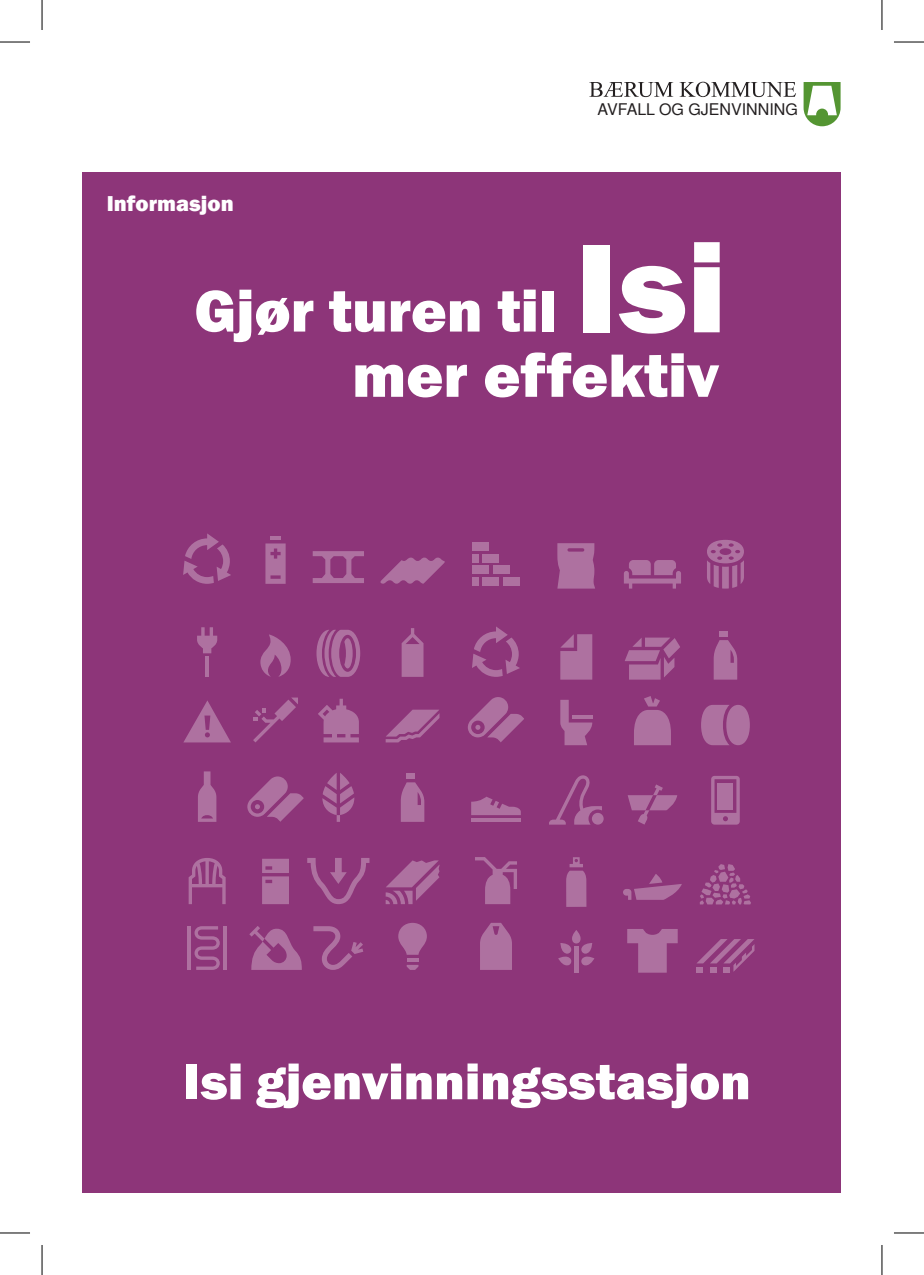
<style>
.page{position:relative;width:924px;height:1275px;background:#fff}
.page>*{position:absolute;margin:0;border:0;box-sizing:border-box;transform-origin:0 0}
.t1{font:800 131px "Franklin Gothic";color:#fff}
.t2{font:800 63.2px "Franklin Gothic";color:#fff}
.t3{font:800 61px "Franklin Gothic";color:#fff}
.t4{font:800 52px "Franklin Gothic";color:#fff}
.t5{font:800 22.2px "Franklin Gothic";color:#fff}
.t6{font:16px "Helvetica";color:#231f20}
</style>
<div class="page">
<div style="left:82px;top:172px;width:758px;height:1021px;background:#8d3579"></div>
<svg style="left:803px;top:82px;width:37px;height:44px"></svg>
<svg style="left:589px;top:82px;width:84px;height:15px"></svg>
<svg style="left:679px;top:82px;width:116px;height:15px"></svg>
<svg style="left:183px;top:533px;width:48px;height:51px"></svg>
<svg style="left:312px;top:551px;width:52px;height:32px"></svg>
<svg style="left:380px;top:557px;width:64px;height:26px"></svg>
<svg style="left:265px;top:537px;width:20px;height:47px"></svg>
<svg style="left:260px;top:634px;width:30px;height:43px"></svg>
<svg style="left:316px;top:630px;width:44px;height:47px"></svg>
<svg style="left:401px;top:628px;width:22px;height:49px"></svg>
<hr style="left:205px;top:656px;width:4px;height:21px;background:#ae71a0">
<svg style="left:197px;top:627px;width:20px;height:26px"></svg>
<svg style="left:184px;top:700px;width:47px;height:42px"></svg>
<svg style="left:253px;top:697px;width:45px;height:45px"></svg>
<svg style="left:318px;top:698px;width:41px;height:44px"></svg>
<svg style="left:385px;top:709px;width:54px;height:33px"></svg>
<svg style="left:198px;top:771px;width:18px;height:51px"></svg>
<svg style="left:247px;top:776px;width:56px;height:46px"></svg>
<svg style="left:322px;top:773px;width:32px;height:49px"></svg>
<div style="left:406px;top:773px;width:9px;height:6px;background:#ae71a0"></div>
<svg style="left:400px;top:782px;width:24px;height:40px"></svg>
<svg style="left:188px;top:858px;width:37px;height:46px"></svg>
<svg style="left:262px;top:858px;width:27px;height:46px"></svg>
<svg style="left:307px;top:858px;width:62px;height:46px"></svg>
<svg style="left:385px;top:860px;width:54px;height:44px"></svg>
<hr style="left:188px;top:926px;width:3px;height:44px;background:#fff">
<hr style="left:223px;top:926px;width:3px;height:44px;background:#fff">
<svg style="left:194px;top:926px;width:26px;height:44px"></svg>
<svg style="left:249px;top:926px;width:53px;height:44px"></svg>
<svg style="left:313px;top:926px;width:50px;height:44px"></svg>
<svg style="left:398px;top:923px;width:28px;height:47px"></svg>
<div style="left:472px;top:542px;width:17px;height:8px;background:#ae71a0"></div>
<div style="left:472px;top:554px;width:7px;height:8px;background:#ae71a0"></div>
<div style="left:472px;top:577px;width:7px;height:9px;background:#ae71a0"></div>
<div style="left:482px;top:554px;width:17px;height:8px;background:#ae71a0"></div>
<div style="left:472px;top:565px;width:17px;height:9px;background:#ae71a0"></div>
<div style="left:492px;top:565px;width:17px;height:9px;background:#ae71a0"></div>
<div style="left:482px;top:577px;width:17px;height:9px;background:#ae71a0"></div>
<div style="left:502px;top:577px;width:17px;height:9px;background:#ae71a0"></div>
<svg style="left:557px;top:543px;width:38px;height:45px;background:#aa6b9c"></svg>
<svg style="left:624px;top:560px;width:56px;height:28px"></svg>
<svg style="left:707px;top:540px;width:36px;height:48px"></svg>
<svg style="left:472px;top:626px;width:48px;height:51px"></svg>
<svg style="left:560px;top:634px;width:32px;height:45px"></svg>
<svg style="left:625px;top:637px;width:55px;height:42px"></svg>
<div style="left:719px;top:631px;width:8px;height:6px;background:#ae71a0"></div>
<svg style="left:713px;top:640px;width:23px;height:39px"></svg>
<svg style="left:468px;top:697px;width:56px;height:45px"></svg>
<svg style="left:560px;top:700px;width:32px;height:45px"></svg>
<hr style="left:572px;top:716px;width:20px;height:3px;background:#fff">
<svg style="left:634px;top:696px;width:36px;height:49px"></svg>
<div style="left:726px;top:705px;width:23px;height:40px;background:#ae71a0;border-radius:50%"></div>
<svg style="left:701px;top:705px;width:28px;height:40px"></svg>
<hr style="left:471px;top:818px;width:49px;height:4px;background:#ae71a0">
<svg style="left:471px;top:796px;width:49px;height:19px"></svg>
<svg style="left:549px;top:775px;width:54px;height:49px"></svg>
<svg style="left:627px;top:784px;width:50px;height:40px"></svg>
<svg style="left:711px;top:776px;width:28px;height:48px"></svg>
<div style="left:717px;top:782px;width:15px;height:27px;background:#ae71a0"></div>
<svg style="left:475px;top:857px;width:42px;height:47px"></svg>
<svg style="left:566px;top:857px;width:20px;height:50px"></svg>
<svg style="left:699px;top:864px;width:51px;height:40px"></svg>
<svg style="left:623px;top:874px;width:58px;height:26px"></svg>
<svg style="left:480px;top:923px;width:31px;height:47px"></svg>
<hr style="left:574px;top:946px;width:4px;height:26px;background:#ae71a0">
<svg style="left:558px;top:930px;width:36px;height:36px"></svg>
<svg style="left:627px;top:929px;width:50px;height:43px"></svg>
<svg style="left:696px;top:939px;width:58px;height:33px"></svg>
<hr style="left:0;top:42px;width:30px;height:1px;background:#000">
<hr style="left:893px;top:42px;width:30px;height:1px;background:#000">
<hr style="left:0;top:1232px;width:30px;height:1px;background:#000">
<hr style="left:893px;top:1232px;width:30px;height:1px;background:#000">
<hr style="left:42px;top:0;width:1px;height:30px;background:#000">
<hr style="left:42px;top:1245px;width:1px;height:30px;background:#000">
<hr style="left:881px;top:0;width:1px;height:30px;background:#000">
<hr style="left:881px;top:1245px;width:1px;height:30px;background:#000">
<p class="t5" style="left:107px;top:189px;width:128px">Informasjon</p>
<p class="t6" style="left:597px;top:100px;width:202px">AVFALL OG GJENVINNING</p>
<h1 class="t1" style="left:575px;top:203px;width:152px">Isi</h1>
<p class="t2" style="left:352px;top:335px;width:368px">mer effektiv</p>
<p class="t3" style="left:194px;top:271px;width:363px">Gjør turen til</p>
<p class="t4" style="left:183px;top:1048px;width:568px">Isi gjenvinningsstasjon</p>
</div>
